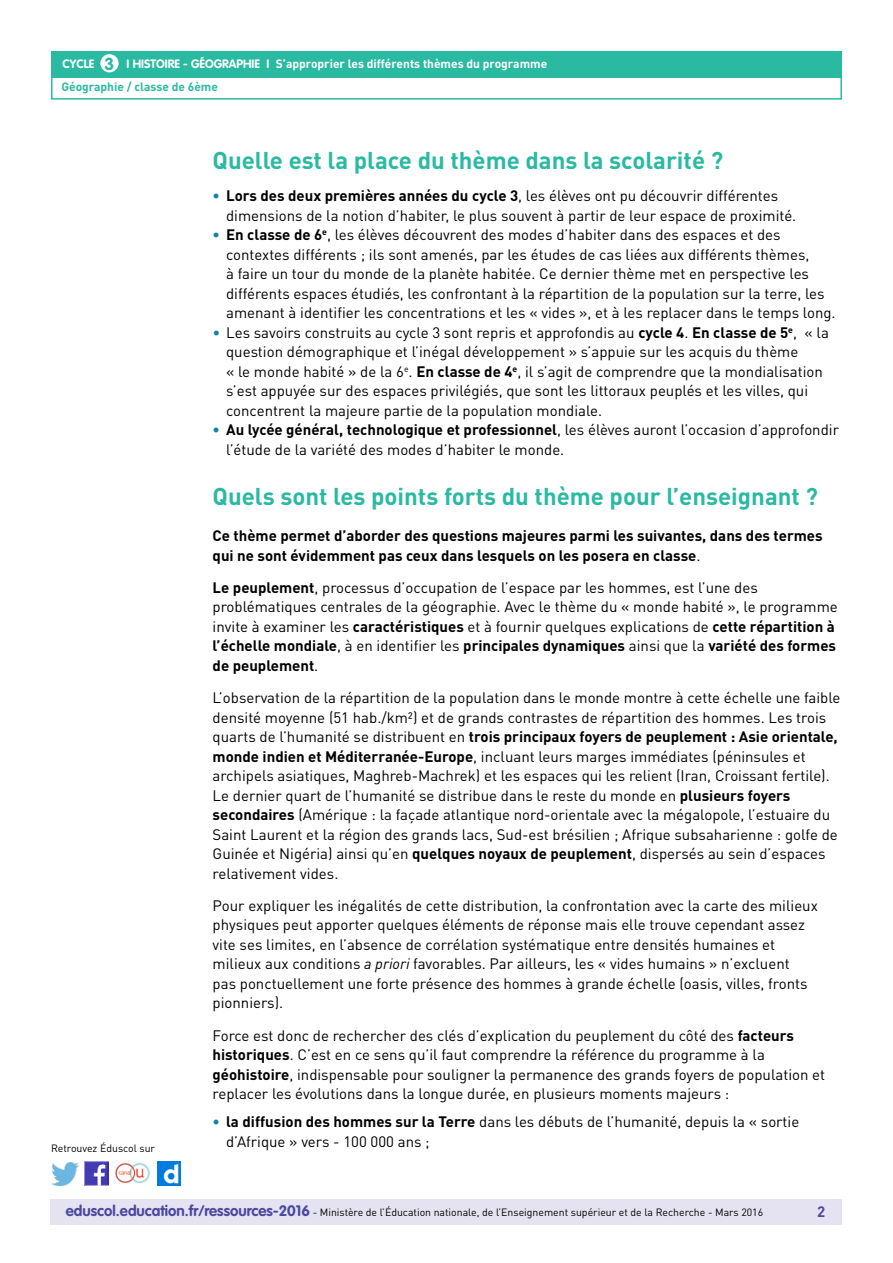
<style>
.page{position:relative;width:893px;height:1263px;background:#fff}
.page>*{position:absolute;margin:0;border:0;box-sizing:border-box;transform-origin:0 0}
.t1{font:700 24px "DIN";color:#2abaa2}
.t2{font:700 17.25px "VAG Rounded Std";color:#2abaa2}
.t3{font:15px/19.5px "DIN Pro";color:#000}
.t4{font:700 15px/19.5px "DIN Pro";color:#000}
.t5{font:700 15px "DIN Pro";color:#4b499e}
.t6{font:700 12px "DIN Pro";color:#fff}
.t7{font:700 12px "VAG Rounded Std";color:#fff}
.t8{font:700 12px "DIN Pro";color:#2abaa2}
.t9{font:10.5px "DIN Pro";color:#000}
.s1{font-family:"VAG Rounded Std"}
.s2{font-weight:700;color:#0e869e}
.s3{font-weight:700}
.s4{color:#0e869e}
.s5{font-weight:400}
.s6{font-family:"DIN";font-style:italic}
.s7{font-family:"VAG Rounded Std";font-weight:700;font-size:15px;color:#4b499e}
</style>
<div class="page">
<div style="left:50px;top:1199px;width:791px;height:26px;background:#e5e3f2"></div>
<div style="left:51px;top:51px;width:791px;height:27px;background:#2abaa2"></div>
<div style="left:100px;top:54px;width:19px;height:18px;background:#fff;border-radius:50%"></div>
<div style="left:51px;top:75px;width:791px;height:25px;border:2px solid #2abaa2"></div>
<img style="left:85px;top:1162px;width:23px;height:23px">
<img style="left:51px;top:1163px;width:28px;height:22px">
<img style="left:158px;top:1162px;width:22px;height:23px">
<img style="left:115px;top:1162px;width:35px;height:22px">
<p class="t7" style="left:63px;top:57px;width:33px">CYCLE</p>
<p class="t7" style="left:127px;top:57px;width:123px">I Histoire - Géographie</p>
<p class="t2" style="left:105px;top:53px;width:11px">3</p>
<p class="t6" style="left:266px;top:56px;width:282px"><span class="s1">I</span> S’approprier les différents thèmes du programme</p>
<p class="t8" style="left:61px;top:79px;width:158px">Géographie / classe de 6ème</p>
<p class="t9" style="left:51px;top:1141px;width:106px">Retrouvez Éduscol sur</p>
<h1 class="t1" style="left:213px;top:144px;width:512px">Quelle est la place du thème dans la scolarité ?</h1>
<p class="t3" style="left:226px;top:186px;width:572px;text-indent:-14px"><span class="s2">•</span> <span class="s3">Lors des deux premières années du cycle 3</span>, les élèves ont pu découvrir différentes dimensions de la notion d’habiter, le plus souvent à partir de leur espace de proximité.</p>
<p class="t3" style="left:226px;top:225px;width:611px;text-indent:-14px"><span class="s2">•</span> <span class="s3">En classe de 6</span><sup>e</sup>, les élèves découvrent des modes d’habiter dans des espaces et des contextes différents ; ils sont amenés, par les études de cas liées aux différents thèmes,<br>à faire un tour du monde de la planète habitée. Ce dernier thème met en perspective les différents espaces étudiés, les confrontant à la répartition de la population sur la terre, les amenant à identifier les concentrations et les « vides », et à les replacer dans le temps long.</p>
<p class="t3" style="left:226px;top:322px;width:604px;text-indent:-13px"><span class="s4">•</span> Les savoirs construits au cycle 3 sont repris et approfondis au <span class="s3">cycle 4</span>. <span class="s3">En classe de 5</span><sup>e</sup>, « la question démographique et l’inégal développement » s’appuie sur les acquis du thème<br>« le monde habité » de la 6<sup>e</sup>. <span class="s3">En classe de 4</span><sup>e</sup>, il s’agit de comprendre que la mondialisation s’est appuyée sur des espaces privilégiés, que sont les littoraux peuplés et les villes, qui concentrent la majeure partie de la population mondiale.</p>
<p class="t3" style="left:226px;top:420px;width:614px;text-indent:-14px"><span class="s2">•</span> <span class="s3">Au lycée général, technologique et professionnel</span>, les élèves auront l’occasion d’approfondir l’étude de la variété des modes d’habiter le monde.</p>
<h1 class="t1" style="left:213px;top:480px;width:607px">Quels sont les points forts du thème pour l’enseignant ?</h1>
<p class="t4" style="left:213px;top:525px;width:612px">Ce thème permet d’aborder des questions majeures parmi les suivantes, dans des termes qui ne sont évidemment pas ceux dans lesquels on les posera en classe<span class="s5">.</span></p>
<p class="t3" style="left:213px;top:577px;width:627px"><span class="s3">Le peuplement</span>, processus d’occupation de l’espace par les hommes, est l’une des problématiques centrales de la géographie. Avec le thème du « monde habité », le programme invite à examiner les <span class="s3">caractéristiques</span> et à fournir quelques explications de <span class="s3">cette répartition à l’échelle mondiale</span>, à en identifier les <span class="s3">principales dynamiques</span> ainsi que la <span class="s3">variété des formes de peuplement</span>.</p>
<p class="t3" style="left:213px;top:688px;width:629px">L’observation de la répartition de la population dans le monde montre à cette échelle une faible densité moyenne (51 hab./km²) et de grands contrastes de répartition des hommes. Les trois quarts de l’humanité se distribuent en <span class="s3">trois principaux foyers de peuplement : Asie orientale, monde indien et Méditerranée-Europe</span>, incluant leurs marges immédiates (péninsules et archipels asiatiques, Maghreb-Machrek) et les espaces qui les relient (Iran, Croissant fertile).<br>Le dernier quart de l’humanité se distribue dans le reste du monde en <span class="s3">plusieurs foyers secondaires</span> (Amérique : la façade atlantique nord-orientale avec la mégalopole, l’estuaire du Saint Laurent et la région des grands lacs, Sud-est brésilien ; Afrique subsaharienne : golfe de Guinée et Nigéria) ainsi qu’en <span class="s3">quelques noyaux de peuplement</span>, dispersés au sein d’espaces relativement vides.</p>
<p class="t3" style="left:213px;top:895px;width:607px">Pour expliquer les inégalités de cette distribution, la confrontation avec la carte des milieux physiques peut apporter quelques éléments de réponse mais elle trouve cependant assez vite ses limites, en l’absence de corrélation systématique entre densités humaines et milieux aux conditions <span class="s6">a priori</span> favorables. Par ailleurs, les « vides humains » n’excluent<br>pas ponctuellement une forte présence des hommes à grande échelle (oasis, villes, fronts pionniers).</p>
<p class="t3" style="left:213px;top:1025px;width:614px">Force est donc de rechercher des clés d’explication du peuplement du côté des <span class="s3">facteurs historiques</span>. C’est en ce sens qu’il faut comprendre la référence du programme à la <span class="s3">géohistoire</span>, indispensable pour souligner la permanence des grands foyers de population et replacer les évolutions dans la longue durée, en plusieurs moments majeurs :</p>
<p class="t3" style="left:226px;top:1112px;width:575px;text-indent:-14px"><span class="s2">•</span> <span class="s3">la diffusion des hommes sur la Terre</span> dans les débuts de l’humanité, depuis la « sortie d’Afrique » vers - 100 000 ans ;</p>
<p class="t9" style="left:66px;top:1205px;width:699px"><span class="s7">eduscol.education.fr/ressources-2016</span> - Ministère de l’Éducation nationale, de l’Enseignement supérieur et de la Recherche - Mars 2016</p>
<p class="t5" style="left:817px;top:1201px;width:10px">2</p>
</div>
